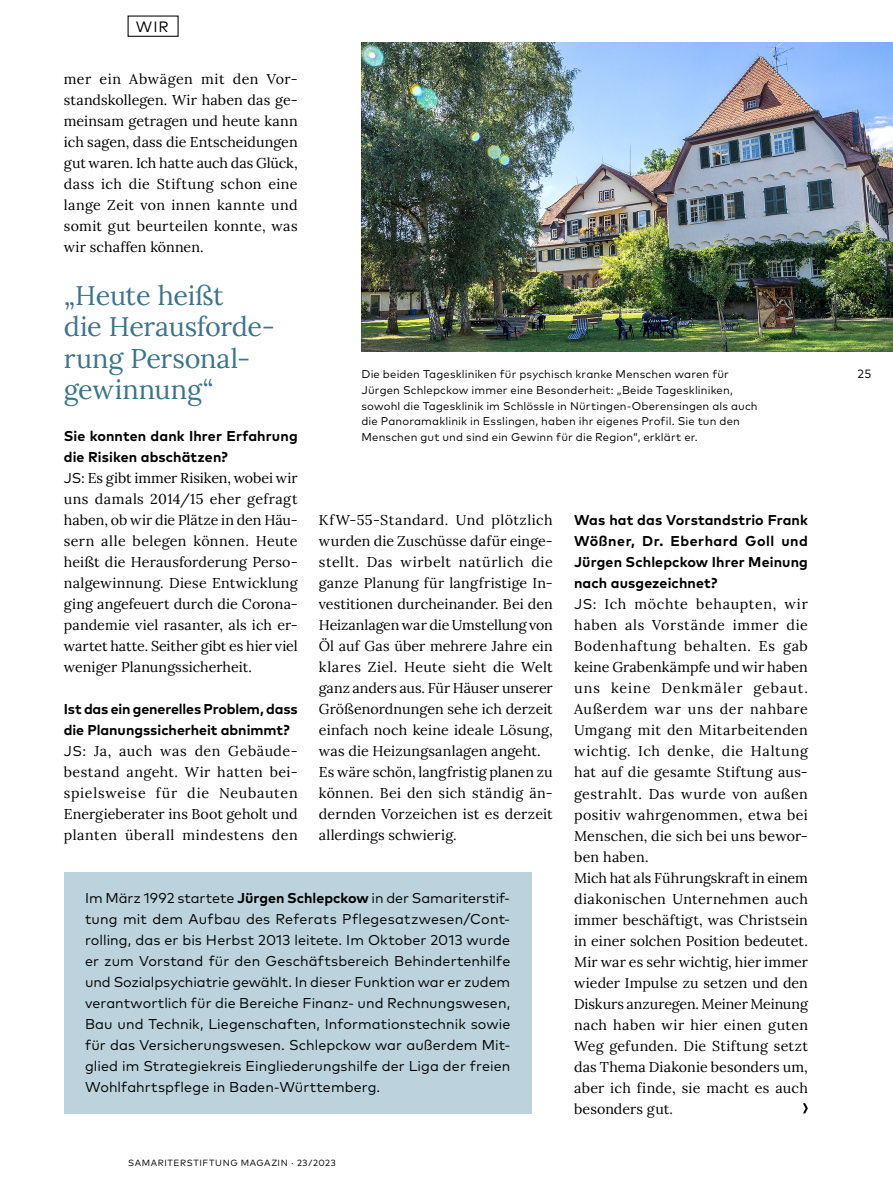
<style>
.page{position:relative;width:893px;height:1191px;background:#fff}
.page>*{position:absolute;margin:0;border:0;box-sizing:border-box;transform-origin:0 0}
.t1{font:27px/31.5px "Lora";letter-spacing:-.01em;color:#3b758b}
.t2{font:15px "Mark OT";color:#000}
.t3{font:14.25px/21px "Lora";letter-spacing:.015em;color:#000;text-align:justify}
.t4{font:14.25px/21px "Mark OT";letter-spacing:.005em;color:#000;text-align:justify}
.t5{font:700 14.25px/21px "Mark OT";letter-spacing:.005em;color:#000}
.t6{font:14.25px/21px "Lora";letter-spacing:.035em;color:#000}
.t7{font:12px "Mark OT";color:#000}
.t8{font:11.25px/15.8px "Mark OT";letter-spacing:.015em;color:#000}
.t9{font:9px "Mark OT";letter-spacing:.065em;color:#000}
.s1{font-family:"Mark OT"}
.s2{font-weight:700}
</style>
<div class="page">
<img style="left:361px;top:42px;width:532px;height:310px">
<div style="left:64px;top:872px;width:467px;height:241px;background:#bcd3dd"></div>
<svg style="left:803px;top:1103px;width:5px;height:10px"></svg>
<div style="left:128px;top:16px;width:51px;height:21px;border:1px solid #000"></div>
<p class="t2" style="left:136px;top:17px;width:34px">WIR</p>
<p class="t3" style="left:64px;top:67px;width:235px">mer ein Abwägen mit den Vor&shy;standskollegen. Wir haben das ge&shy;meinsam getragen und heute kann ich sagen, dass die Entscheidungen gut waren. Ich hatte auch das Glück, dass ich die Stiftung schon eine lange Zeit von innen kannte und somit gut beurteilen konnte, was wir schaffen können.</p>
<h1 class="t1" style="left:64px;top:277px;width:213px">„Heute heißt<br>die Herausforde&shy;rung Personal&shy;gewinnung“</h1>
<p class="t5" style="left:64px;top:425px;width:235px">Sie konnten dank Ihrer Erfahrung die Risiken abschätzen?</p>
<p class="t3" style="left:64px;top:467px;width:235px"><span class="s1">JS:</span> Es gibt immer Risiken, wobei wir uns damals 2014/15 eher gefragt haben, ob wir die Plätze in den Häu&shy;sern alle belegen können. Heute heißt die Herausforderung Perso&shy;nalgewinnung. Diese Entwicklung ging angefeuert durch die Corona&shy;pandemie viel rasanter, als ich er&shy;wartet hatte. Seither gibt es hier viel weniger Planungssicherheit.</p>
<p class="t5" style="left:64px;top:698px;width:235px">Ist das ein generelles Problem, dass die Planungssicherheit abnimmt?</p>
<p class="t6" style="left:64px;top:740px;width:235px"><span class="s1">JS:</span> Ja, auch was den Gebäude&shy;bestand angeht. Wir hatten bei&shy;spielsweise für die Neubauten<br>Energieberater ins Boot geholt und planten überall mindestens den</p>
<p class="t8" style="left:361px;top:366px;width:398px">Die beiden Tageskliniken für psychisch kranke Menschen waren für Jürgen Schlepckow immer eine Besonderheit: „Beide Tageskliniken, sowohl die Tagesklinik im Schlössle in Nürtingen-Oberensingen als auch die Panoramaklinik in Esslingen, haben ihr eigenes Profil. Sie tun den Menschen gut und sind ein Gewinn für die Region“, erklärt er.</p>
<p class="t3" style="left:319px;top:509px;width:235px;text-align:left">KfW-55-Standard. Und plötzlich wurden die Zuschüsse dafür einge&shy;stellt. Das wirbelt natürlich die ganze Planung für langfristige In&shy;vestitionen durcheinander. Bei den Heizanlagen war die Umstellung von Öl auf Gas über mehrere Jahre ein klares Ziel. Heute sieht die Welt ganz anders aus. Für Häuser unserer Größenordnungen sehe ich derzeit einfach noch keine ideale Lösung, was die Heizungsanlagen angeht.<br>Es wäre schön, langfristig planen zu können. Bei den sich ständig än&shy;dernden Vorzeichen ist es derzeit allerdings schwierig.</p>
<p class="t5" style="left:574px;top:509px;width:235px;text-align:justify">Was hat das Vorstandstrio Frank Wößner, Dr. Eberhard Goll und Jürgen Schlepckow Ihrer Meinung nach ausgezeichnet?</p>
<p class="t3" style="left:574px;top:593px;width:235px;text-align:left"><span class="s1">JS:</span> Ich möchte behaupten, wir haben als Vorstände immer die<br>Bodenhaftung behalten. Es gab keine Grabenkämpfe und wir haben uns keine Denkmäler gebaut.<br>Außerdem war uns der nahbare<br>Umgang mit den Mitarbeitenden wichtig. Ich denke, die Haltung hat auf die gesamte Stiftung aus&shy;gestrahlt. Das wurde von außen positiv wahrgenommen, etwa bei<br>Menschen, die sich bei uns bewor&shy;ben haben.<br>Mich hat als Führungskraft in einem diakonischen Unternehmen auch immer beschäftigt, was Christsein in einer solchen Position bedeutet.<br>Mir war es sehr wichtig, hier immer wieder Impulse zu setzen und den<br>Diskurs anzuregen. Meiner Meinung nach haben wir hier einen guten<br>Weg gefunden. Die Stiftung setzt das Thema Diakonie besonders um, aber ich finde, sie macht es auch besonders gut.</p>
<p class="t4" style="left:85px;top:887px;width:427px">Im März 1992 startete <span class="s2">Jürgen Schlepckow</span> in der Samariterstif&shy;tung mit dem Aufbau des Referats Pflegesatzwesen/Cont&shy;rolling, das er bis Herbst 2013 leitete. Im Oktober 2013 wurde er zum Vorstand für den Geschäftsbereich Behindertenhilfe und Sozialpsychiatrie gewählt. In dieser Funktion war er zudem verantwortlich für die Bereiche Finanz- und Rechnungswesen, Bau und Technik, Liegenschaften, Informationstechnik sowie für das Versicherungswesen. Schlepckow war außerdem Mit&shy;glied im Strategiekreis Eingliederungshilfe der Liga der freien Wohlfahrtspflege in Baden-Württemberg.</p>
<p class="t9" style="left:128px;top:1157px;width:209px">SAMARITERSTIFTUNG MAGAZIN · 23/2023</p>
<p class="t7" style="left:858px;top:366px;width:15px">25</p>
</div>
